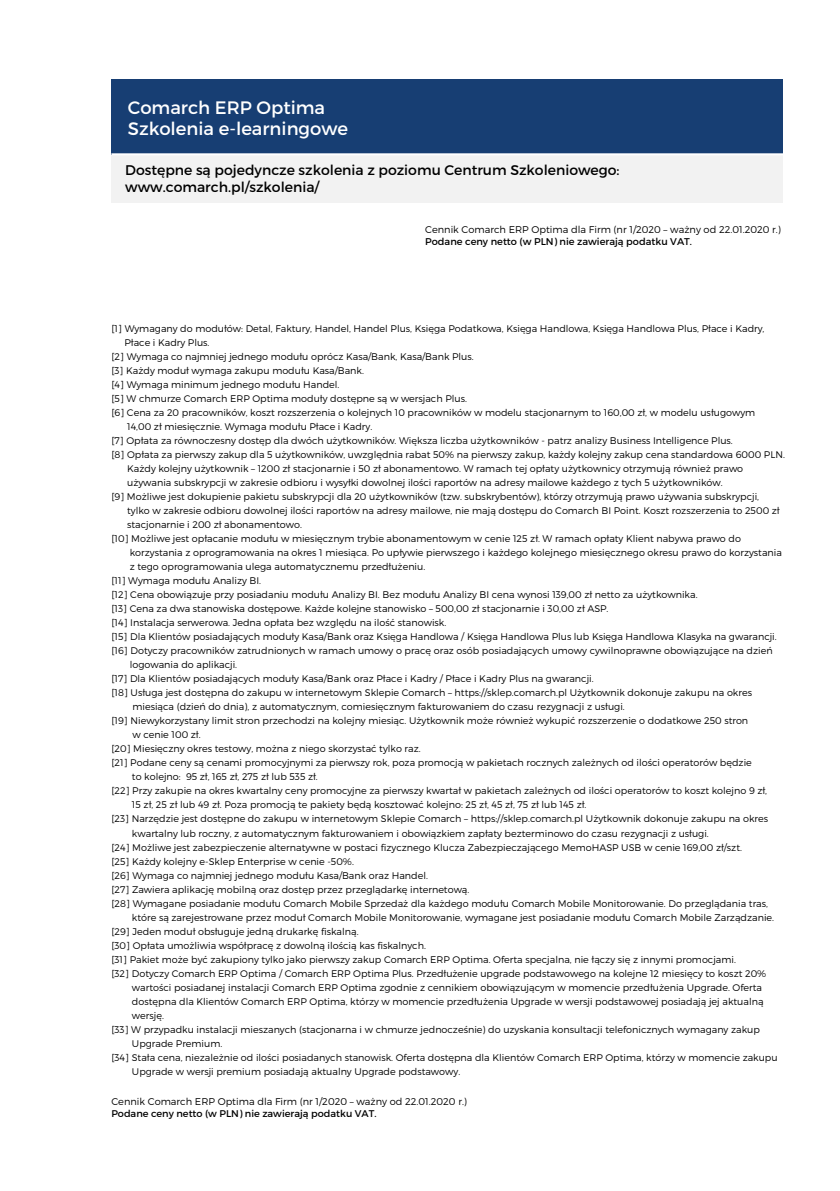
<style>
.page{position:relative;width:840px;height:1191px;background:#fff}
.page>*{position:absolute;margin:0;border:0;box-sizing:border-box;transform-origin:0 0}
.t1{font:18px/21.6px "Montserrat";color:#fff}
.t2{font:14px/16.8px "Montserrat";color:#000}
.t3{font:300 9.8px "Montserrat";color:#000}
.t4{font:9.8px "Montserrat";color:#000}
.t5{font:300 9.6px "Montserrat";color:#000}
</style>
<div class="page">
<div style="left:111px;top:79px;width:671px;height:76px;background:#173e73"></div>
<div style="left:111px;top:155px;width:671px;height:48px;background:#f2f2f2"></div>
<hr style="left:111px;top:153px;width:673px;height:2px;background:#fff">
<h1 class="t1" style="left:128px;top:96px;width:222px">Comarch ERP Optima<br>Szkolenia e-learningowe</h1>
<h2 class="t2" style="left:125px;top:161px;width:495px">Dostępne są pojedyncze szkolenia z poziomu Centrum Szkoleniowego: www.comarch.pl/szkolenia/</h2>
<p class="t3" style="left:425px;top:224px;width:357px">Cennik Comarch ERP Optima dla Firm (nr 1/2020 – ważny od 22.01.2020 r.)</p>
<p class="t4" style="left:425px;top:235px;width:268px">Podane ceny netto (w PLN) nie zawierają podatku VAT.</p>
<p class="t5" style="left:111px;top:323px;width:654px">[1] Wymagany do modułów: Detal, Faktury, Handel, Handel Plus, Księga Podatkowa, Księga Handlowa, Księga Handlowa Plus, Płace i Kadry,</p>
<p class="t5" style="left:124px;top:337px;width:86px">Płace i Kadry Plus.</p>
<p class="t5" style="left:111px;top:351px;width:363px">[2] Wymaga co najmniej jednego modułu oprócz Kasa/Bank, Kasa/Bank Plus.</p>
<p class="t5" style="left:111px;top:365px;width:254px">[3] Każdy moduł wymaga zakupu modułu Kasa/Bank.</p>
<p class="t5" style="left:111px;top:379px;width:229px">[4] Wymaga minimum jednego modułu Handel.</p>
<p class="t5" style="left:111px;top:393px;width:357px">[5] W chmurze Comarch ERP Optima moduły dostępne są w wersjach Plus.</p>
<p class="t5" style="left:111px;top:407px;width:645px">[6] Cena za 20 pracowników, koszt rozszerzenia o kolejnych 10 pracowników w modelu stacjonarnym to 160,00 zł, w modelu usługowym</p>
<p class="t5" style="left:127px;top:421px;width:246px">14,00 zł miesięcznie. Wymaga modułu Płace i Kadry.</p>
<p class="t5" style="left:111px;top:435px;width:622px">[7] Opłata za równoczesny dostęp dla dwóch użytkowników. Większa liczba użytkowników - patrz analizy Business Intelligence Plus.</p>
<p class="t5" style="left:111px;top:449px;width:674px">[8] Opłata za pierwszy zakup dla 5 użytkowników, uwzględnia rabat 50% na pierwszy zakup, każdy kolejny zakup cena standardowa 6000 PLN.</p>
<p class="t5" style="left:127px;top:463px;width:617px">Każdy kolejny użytkownik – 1200 zł stacjonarnie i 50 zł abonamentowo. W ramach tej opłaty użytkownicy otrzymują również prawo</p>
<p class="t5" style="left:127px;top:477px;width:596px">używania subskrypcji w zakresie odbioru i wysyłki dowolnej ilości raportów na adresy mailowe każdego z tych 5 użytkowników.</p>
<p class="t5" style="left:111px;top:491px;width:649px">[9] Możliwe jest dokupienie pakietu subskrypcji dla 20 użytkowników (tzw. subskrybentów), którzy otrzymują prawo używania subskrypcji,</p>
<p class="t5" style="left:127px;top:505px;width:653px">tylko w zakresie odbioru dowolnej ilości raportów na adresy mailowe, nie mają dostępu do Comarch BI Point. Koszt rozszerzenia to 2500 zł</p>
<p class="t5" style="left:127px;top:519px;width:176px">stacjonarnie i 200 zł abonamentowo.</p>
<p class="t5" style="left:111px;top:533px;width:630px">[10] Możliwe jest opłacanie modułu w miesięcznym trybie abonamentowym w cenie 125 zł. W ramach opłaty Klient nabywa prawo do</p>
<p class="t5" style="left:130px;top:547px;width:653px">korzystania z oprogramowania na okres 1 miesiąca. Po upływie pierwszego i każdego kolejnego miesięcznego okresu prawo do korzystania</p>
<p class="t5" style="left:130px;top:561px;width:297px">z tego oprogramowania ulega automatycznemu przedłużeniu.</p>
<p class="t5" style="left:111px;top:575px;width:151px">[11] Wymaga modułu Analizy BI.</p>
<p class="t5" style="left:111px;top:589px;width:587px">[12] Cena obowiązuje przy posiadaniu modułu Analizy BI. Bez modułu Analizy BI cena wynosi 139,00 zł netto za użytkownika.</p>
<p class="t5" style="left:111px;top:603px;width:498px">[13] Cena za dwa stanowiska dostępowe. Każde kolejne stanowisko – 500,00 zł stacjonarnie i 30,00 zł ASP.</p>
<p class="t5" style="left:111px;top:617px;width:336px">[14] Instalacja serwerowa. Jedna opłata bez względu na ilość stanowisk.</p>
<p class="t5" style="left:111px;top:631px;width:666px">[15] Dla Klientów posiadających moduły Kasa/Bank oraz Księga Handlowa / Księga Handlowa Plus lub Księga Handlowa Klasyka na gwarancji.</p>
<p class="t5" style="left:111px;top:645px;width:662px">[16] Dotyczy pracowników zatrudnionych w ramach umowy o pracę oraz osób posiadających umowy cywilnoprawne obowiązujące na dzień</p>
<p class="t5" style="left:130px;top:659px;width:109px">logowania do aplikacji.</p>
<p class="t5" style="left:111px;top:673px;width:483px">[17] Dla Klientów posiadających moduły Kasa/Bank oraz Płace i Kadry / Płace i Kadry Plus na gwarancji.</p>
<p class="t5" style="left:111px;top:687px;width:641px">[18] Usługa jest dostępna do zakupu w internetowym Sklepie Comarch – https://sklep.comarch.pl Użytkownik dokonuje zakupu na okres</p>
<p class="t5" style="left:132px;top:701px;width:493px">miesiąca (dzień do dnia), z automatycznym, comiesięcznym fakturowaniem do czasu rezygnacji z usługi.</p>
<p class="t5" style="left:111px;top:715px;width:638px">[19] Niewykorzystany limit stron przechodzi na kolejny miesiąc. Użytkownik może również wykupić rozszerzenie o dodatkowe 250 stron</p>
<p class="t5" style="left:132px;top:729px;width:70px">w cenie 100 zł.</p>
<p class="t5" style="left:111px;top:743px;width:310px">[20] Miesięczny okres testowy, można z niego skorzystać tylko raz.</p>
<p class="t5" style="left:111px;top:757px;width:641px">[21] Podane ceny są cenami promocyjnymi za pierwszy rok, poza promocją w pakietach rocznych zależnych od ilości operatorów będzie</p>
<p class="t5" style="left:132px;top:771px;width:187px">to kolejno: 95 zł, 165 zł, 275 zł lub 535 zł.</p>
<p class="t5" style="left:111px;top:785px;width:657px">[22] Przy zakupie na okres kwartalny ceny promocyjne za pierwszy kwartał w pakietach zależnych od ilości operatorów to koszt kolejno 9 zł,</p>
<p class="t5" style="left:132px;top:799px;width:455px">15 zł, 25 zł lub 49 zł. Poza promocją te pakiety będą kosztować kolejno: 25 zł, 45 zł, 75 zł lub 145 zł.</p>
<p class="t5" style="left:111px;top:813px;width:658px">[23] Narzędzie jest dostępne do zakupu w internetowym Sklepie Comarch – https://sklep.comarch.pl Użytkownik dokonuje zakupu na okres</p>
<p class="t5" style="left:132px;top:827px;width:578px">kwartalny lub roczny, z automatycznym fakturowaniem i obowiązkiem zapłaty bezterminowo do czasu rezygnacji z usługi.</p>
<p class="t5" style="left:111px;top:841px;width:631px">[24] Możliwe jest zabezpieczenie alternatywne w postaci fizycznego Klucza Zabezpieczającego MemoHASP USB w cenie 169,00 zł/szt.</p>
<p class="t5" style="left:111px;top:855px;width:244px">[25] Każdy kolejny e-Sklep Enterprise w cenie -50%.</p>
<p class="t5" style="left:111px;top:869px;width:318px">[26] Wymaga co najmniej jednego modułu Kasa/Bank oraz Handel.</p>
<p class="t5" style="left:111px;top:883px;width:359px">[27] Zawiera aplikację mobilną oraz dostęp przez przeglądarkę internetową.</p>
<p class="t5" style="left:111px;top:897px;width:657px">[28] Wymagane posiadanie modułu Comarch Mobile Sprzedaż dla każdego modułu Comarch Mobile Monitorowanie. Do przeglądania tras,</p>
<p class="t5" style="left:132px;top:911px;width:643px">które są zarejestrowane przez moduł Comarch Mobile Monitorowanie, wymagane jest posiadanie modułu Comarch Mobile Zarządzanie.</p>
<p class="t5" style="left:111px;top:925px;width:248px">[29] Jeden moduł obsługuje jedną drukarkę fiskalną.</p>
<p class="t5" style="left:111px;top:939px;width:316px">[30] Opłata umożliwia współpracę z dowolną ilością kas fiskalnych.</p>
<p class="t5" style="left:111px;top:953px;width:625px">[31] Pakiet może być zakupiony tylko jako pierwszy zakup Comarch ERP Optima. Oferta specjalna, nie łączy się z innymi promocjami.</p>
<p class="t5" style="left:111px;top:967px;width:656px">[32] Dotyczy Comarch ERP Optima / Comarch ERP Optima Plus. Przedłużenie upgrade podstawowego na kolejne 12 miesięcy to koszt 20%</p>
<p class="t5" style="left:132px;top:981px;width:631px">wartości posiadanej instalacji Comarch ERP Optima zgodnie z cennikiem obowiązującym w momencie przedłużenia Upgrade. Oferta</p>
<p class="t5" style="left:132px;top:995px;width:632px">dostępna dla Klientów Comarch ERP Optima, którzy w momencie przedłużenia Upgrade w wersji podstawowej posiadają jej aktualną</p>
<p class="t5" style="left:132px;top:1009px;width:33px">wersję.</p>
<p class="t5" style="left:111px;top:1023px;width:649px">[33] W przypadku instalacji mieszanych (stacjonarna i w chmurze jednocześnie) do uzyskania konsultacji telefonicznych wymagany zakup</p>
<p class="t5" style="left:132px;top:1037px;width:92px">Upgrade Premium.</p>
<p class="t5" style="left:111px;top:1051px;width:667px">[34] Stała cena, niezależnie od ilości posiadanych stanowisk. Oferta dostępna dla Klientów Comarch ERP Optima, którzy w momencie zakupu</p>
<p class="t5" style="left:132px;top:1065px;width:329px">Upgrade w wersji premium posiadają aktualny Upgrade podstawowy.</p>
<p class="t3" style="left:111px;top:1095px;width:357px">Cennik Comarch ERP Optima dla Firm (nr 1/2020 – ważny od 22.01.2020 r.)</p>
<p class="t4" style="left:111px;top:1107px;width:266px">Podane ceny netto (w PLN) nie zawierają podatku VAT.</p>
</div>
